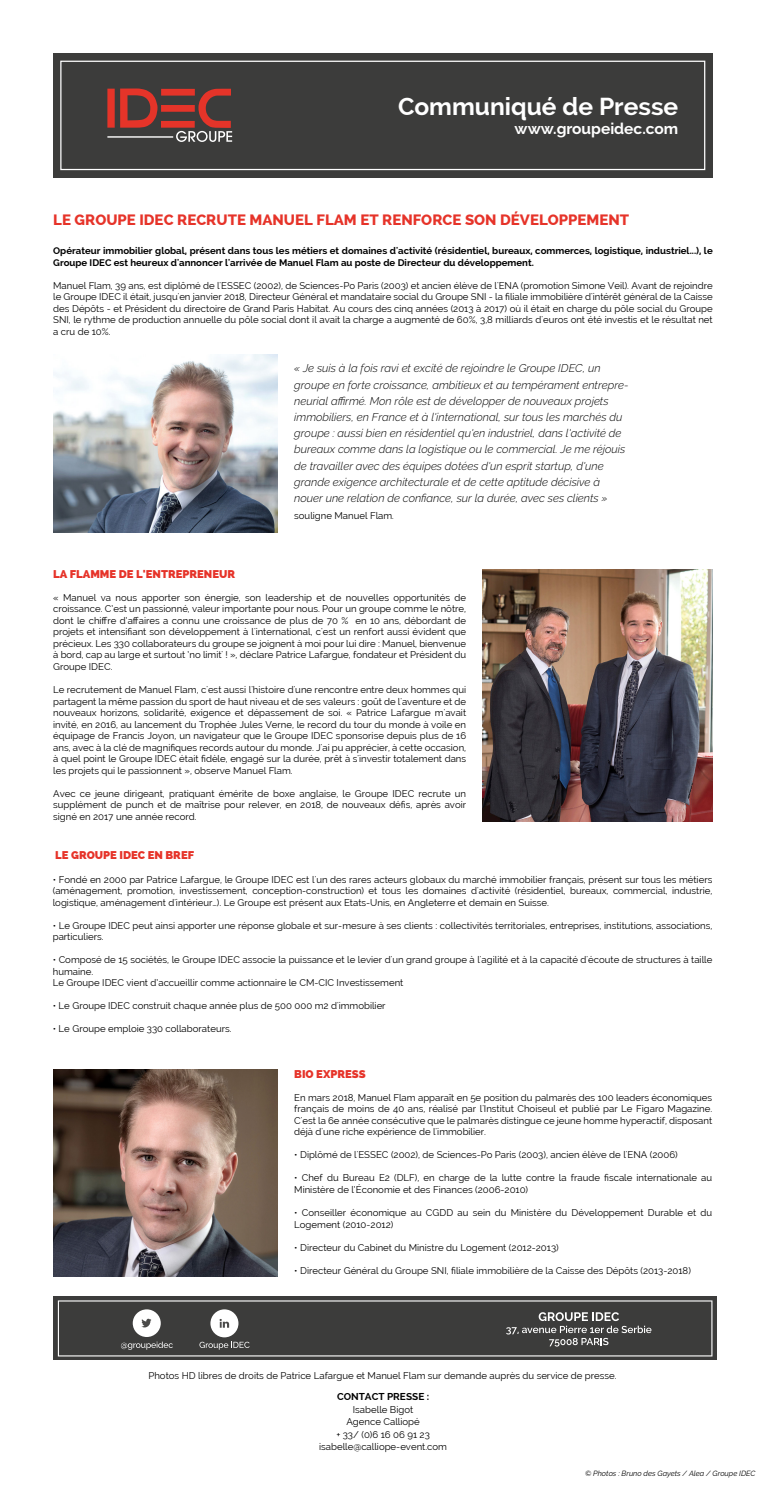
<style>
.page{position:relative;width:766px;height:1485px;background:#fff}
.page>*{position:absolute;margin:0;border:0;box-sizing:border-box;transform-origin:0 0}
.t1{font:700 24.5px "Raleway";color:#fff}
.t2{font:700 15.5px "Raleway";color:#fff}
.t3{font:800 15px "Raleway";color:#e63329}
.t4{font:italic 300 11.25px/16.2px "Raleway";color:#000}
.t5{font:800 11.25px "Raleway";color:#e63329}
.t6{font:700 10px "Raleway";color:#000}
.t7{font:9.62px/11.5px "Raleway";color:#000;text-align:justify}
.t8{font:700 9.62px/11.5px "Raleway";color:#000}
.t9{font:italic 7.5px "Raleway";color:#000}
.s1{font-weight:300;font-style:italic;font-size:11.25px}
</style>
<div class="page">
<img style="left:53px;top:354px;width:225px;height:178px">
<img style="left:53px;top:1069px;width:225px;height:208px">
<img style="left:482px;top:570px;width:230px;height:252px">
<div style="left:53px;top:53px;width:659px;height:125px;background:#3c3c3b"></div>
<div style="left:60px;top:61px;width:645px;height:109px;border:1px solid #fff"></div>
<svg style="left:120px;top:88px;width:37px;height:40px"></svg>
<div style="left:107px;top:89px;width:8px;height:39px;background:#e53429"></div>
<div style="left:161px;top:89px;width:34px;height:7px;background:#e53429"></div>
<div style="left:161px;top:105px;width:34px;height:7px;background:#e53429"></div>
<div style="left:161px;top:121px;width:34px;height:7px;background:#e53429"></div>
<svg style="left:176px;top:89px;width:56px;height:53px"></svg>
<hr style="left:107px;top:136px;width:66px;height:2px;background:#fff">
<svg style="left:53px;top:1297px;width:664px;height:63px;background:#494948"></svg>
<svg style="left:58px;top:1300px;width:654px;height:56px;background:#4d4d4c"></svg>
<h1 class="t1" style="left:398px;top:92px;width:281px">Communiqué de Presse</h1>
<h2 class="t2" style="left:514px;top:119px;width:165px">www.groupeidec.com</h2>
<h3 class="t3" style="left:53px;top:211px;width:577px">LE GROUPE IDEC RECRUTE MANUEL FLAM ET RENFORCE SON DÉVELOPPEMENT</h3>
<p class="t8" style="left:53px;top:245px;width:661px">Opérateur immobilier global, présent dans tous les métiers et domaines d'activité (résidentiel, bureaux, commerces, logistique, industriel...), le<br>Groupe IDEC est heureux d'annoncer l'arrivée de Manuel Flam au poste de Directeur du développement.</p>
<p class="t7" style="left:53px;top:280px;width:661px">Manuel Flam, 39 ans, est diplômé de l'ESSEC (2002), de Sciences-Po Paris (2003) et ancien élève de l'ENA (promotion Simone Veil). Avant de rejoindre le Groupe IDEC il était, jusqu'en janvier 2018, Directeur Général et mandataire social du Groupe SNI - la filiale immobilière d'intérêt général de la Caisse des Dépôts - et Président du directoire de Grand Paris Habitat. Au cours des cinq années (2013 à 2017) où il était en charge du pôle social du Groupe SNI, le rythme de production annuelle du pôle social dont il avait la charge a augmenté de 60%, 3,8 milliards d'euros ont été investis et le résultat net a cru de 10%.</p>
<p class="t4" style="left:294px;top:360px;width:336px">« Je suis à la fois ravi et excité de rejoindre le Groupe IDEC, un groupe en forte croissance, ambitieux et au tempérament entrepre&shy;neurial affirmé. Mon rôle est de développer de nouveaux projets immobiliers, en France et à l'international, sur tous les marchés du groupe : aussi bien en résidentiel qu'en industriel, dans l'activité de bureaux comme dans la logistique ou le commercial. Je me réjouis de travailler avec des équipes dotées d'un esprit startup, d'une grande exigence architecturale et de cette aptitude décisive à nouer une relation de confiance, sur la durée, avec ses clients »</p>
<p class="t7" style="left:294px;top:509px;width:102px">souligne Manuel Flam<span class="s1">.</span></p>
<p class="t5" style="left:53px;top:567px;width:183px">LA FLAMME DE L'ENTREPRENEUR</p>
<p class="t7" style="left:53px;top:592px;width:414px">« Manuel va nous apporter son énergie, son leadership et de nouvelles opportunités de croissance. C’est un passionné, valeur importante pour nous. Pour un groupe comme le nôtre, dont le chiffre d’affaires a connu une croissance de plus de 70 % en 10 ans, débordant de projets et intensifiant son développement à l'international, c'est un renfort aussi évident que précieux. Les 330 collaborateurs du groupe se joignent à moi pour lui dire : Manuel, bienvenue à bord, cap au large et surtout ’no limit' ! », déclare Patrice Lafargue, fondateur et Président du Groupe IDEC.</p>
<p class="t7" style="left:53px;top:684px;width:414px">Le recrutement de Manuel Flam, c'est aussi l'histoire d'une rencontre entre deux hommes qui partagent la même passion du sport de haut niveau et de ses valeurs : goût de l'aventure et de nouveaux horizons, solidarité, exigence et dépassement de soi. « Patrice Lafargue m'avait invité, en 2016, au lancement du Trophée Jules Verne, le record du tour du monde à voile en équipage de Francis Joyon, un navigateur que le Groupe IDEC sponsorise depuis plus de 16 ans, avec à la clé de magnifiques records autour du monde. J'ai pu apprécier, à cette occasion, à quel point le Groupe IDEC était fidèle, engagé sur la durée, prêt à s'investir totalement dans les projets qui le passionnent », observe Manuel Flam.</p>
<p class="t7" style="left:53px;top:787px;width:414px">Avec ce jeune dirigeant, pratiquant émérite de boxe anglaise, le Groupe IDEC recrute un supplément de punch et de maîtrise pour relever, en 2018, de nouveaux défis, après avoir signé en 2017 une année record.</p>
<p class="t5" style="left:55px;top:849px;width:140px">LE GROUPE IDEC EN BREF</p>
<p class="t7" style="left:53px;top:873px;width:661px">• Fondé en 2000 par Patrice Lafargue, le Groupe IDEC est l'un des rares acteurs globaux du marché immobilier français, présent sur tous les métiers (aménagement, promotion, investissement, conception-construction) et tous les domaines d'activité (résidentiel, bureaux, commercial, industrie, logistique, aménagement d'intérieur…). Le Groupe est présent aux Etats-Unis, en Angleterre et demain en Suisse.</p>
<p class="t7" style="left:53px;top:919px;width:661px">• Le Groupe IDEC peut ainsi apporter une réponse globale et sur-mesure à ses clients : collectivités territoriales, entreprises, institutions, associations, particuliers.</p>
<p class="t7" style="left:53px;top:954px;width:661px;text-align:left">• Composé de 15 sociétés, le Groupe IDEC associe la puissance et le levier d'un grand groupe à l'agilité et à la capacité d'écoute de structures à taille humaine.<br>Le Groupe IDEC vient d’accueillir comme actionnaire le CM-CIC Investissement</p>
<p class="t7" style="left:53px;top:1000px;width:334px">• Le Groupe IDEC construit chaque année plus de 500 000 m2 d'immobilier</p>
<p class="t7" style="left:53px;top:1023px;width:180px">• Le Groupe emploie 330 collaborateurs.</p>
<p class="t5" style="left:294px;top:1067px;width:73px">BIO EXPRESS</p>
<p class="t7" style="left:294px;top:1091px;width:419px">En mars 2018, Manuel Flam apparaît en 5e position du palmarès des 100 leaders économiques français de moins de 40 ans, réalisé par l'Institut Choiseul et publié par Le Figaro Magazine.<br>C'est la 6e année consécutive que le palmarès distingue ce jeune homme hyperactif, disposant déjà d'une riche expérience de l'immobilier.</p>
<p class="t7" style="left:294px;top:1149px;width:385px">• Diplômé de l'ESSEC (2002), de Sciences-Po Paris (2003), ancien élève de l'ENA (2006)</p>
<p class="t7" style="left:294px;top:1172px;width:419px">• Chef du Bureau E2 (DLF), en charge de la lutte contre la fraude fiscale internationale au<br>Ministère de l’Économie et des Finances (2006-2010)</p>
<p class="t7" style="left:294px;top:1207px;width:419px">• Conseiller économique au CGDD au sein du Ministère du Développement Durable et du<br>Logement (2010-2012)</p>
<p class="t7" style="left:294px;top:1241px;width:266px">• Directeur du Cabinet du Ministre du Logement (2012-2013)</p>
<p class="t7" style="left:294px;top:1264px;width:398px">• Directeur Général du Groupe SNI, filiale immobilière de la Caisse des Dépôts (2013-2018)</p>
<p class="t7" style="left:148px;top:1369px;width:469px">Photos HD libres de droits de Patrice Lafargue et Manuel Flam sur demande auprès du service de presse.</p>
<p class="t6" style="left:337px;top:1391px;width:94px">CONTACT PRESSE :</p>
<p class="t7" style="left:319px;top:1403px;width:129px;line-height:12.5px;text-align:center">Isabelle Bigot<br>Agence Calliopé<br>+ 33/ (0)6 16 06 91 23 isabelle@calliope-event.com</p>
<p class="t9" style="left:585px;top:1469px;width:172px">© Photos : Bruno des Gayets / Alea / Groupe IDEC</p>
</div>
